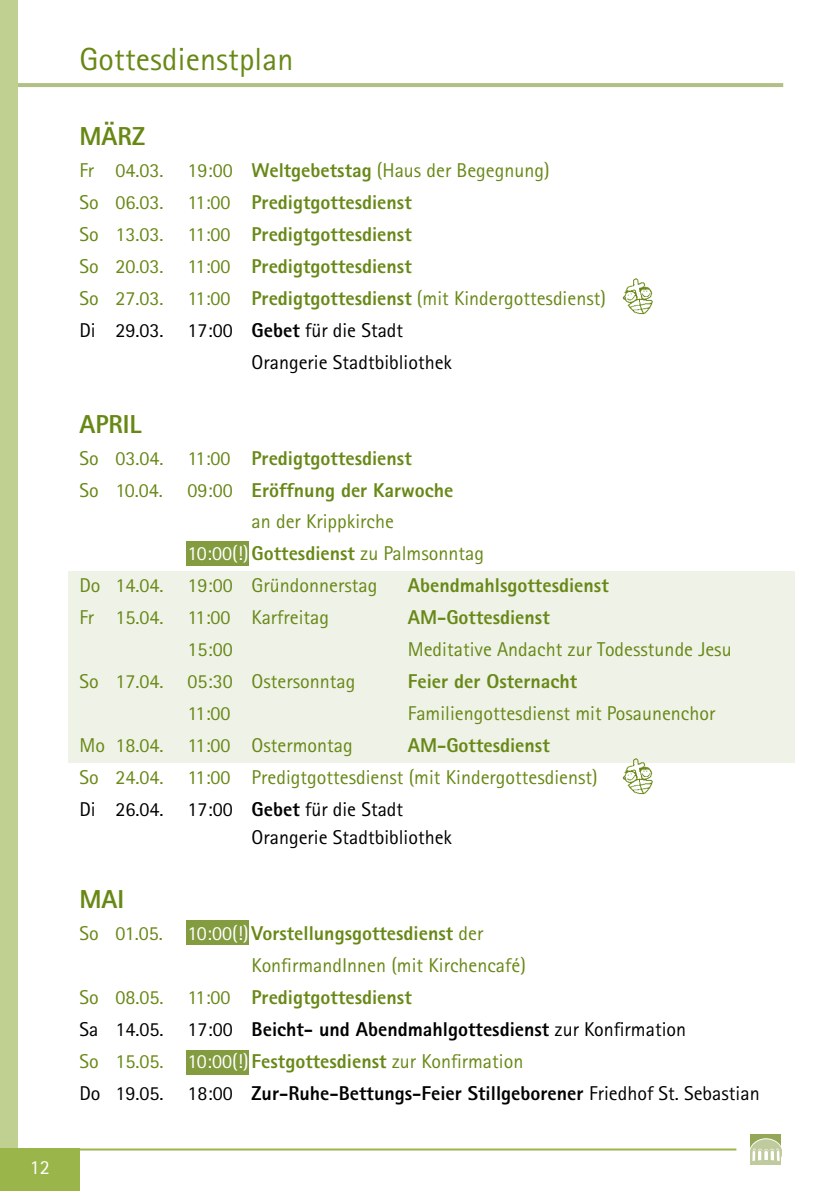
<style>
.page{position:relative;width:840px;height:1191px;background:#fff}
.page>*{position:absolute;margin:0;border:0;box-sizing:border-box;transform-origin:0 0}
.t1{font:32px "Rotis Sans Serif";letter-spacing:.005em;color:#688816}
.t2{font:800 26px "Rotis Sans Serif";color:#688816}
.t3{font:20px/32px "Rotis Sans Serif";color:#688816}
.t4{font:800 20px "Rotis Sans Serif";color:#688816}
.t5{font:800 20px "Rotis Sans Serif";color:#000}
.t6{font:20px "Rotis Sans Serif";color:#000}
.t7{font:20px "Rotis Sans Serif";color:#fff}
.s1{font-weight:800}
.s2{font-weight:400}
.s3{color:#fff}
.s4{color:#000}
.s5{font-weight:800;color:#000}
.s6{font-weight:400;color:#fff}
</style>
<div class="page">
<div style="left:186px;top:1050px;width:62px;height:24px;background:#849c40"></div>
<div style="left:186px;top:921px;width:62px;height:24px;background:#849c40"></div>
<div style="left:186px;top:542px;width:62px;height:24px;background:#849c40"></div>
<div style="left:68px;top:571px;width:726px;height:192px;background:#eff2e7"></div>
<hr style="left:0;top:83px;width:782px;height:4px;background:#b1c086">
<div style="left:0;top:0;width:17px;height:1148px;background:#c0d090"></div>
<img style="left:622px;top:278px;width:31px;height:37px">
<img style="left:622px;top:758px;width:31px;height:37px">
<div style="left:0;top:1148px;width:79px;height:43px;background:#9ab54a"></div>
<hr style="left:0;top:1148px;width:736px;height:2px;background:#9ab54a">
<div style="left:750px;top:1134px;width:30px;height:30px;background:#93a757"></div>
<svg style="left:750px;top:1138px;width:32px;height:26px"></svg>
<p class="t7" style="left:30px;top:1155px;width:22px">12</p>
<h1 class="t1" style="left:79px;top:40px;width:215px">Gottesdienstplan</h1>
<h2 class="t2" style="left:79px;top:119px;width:67px">MÄRZ</h2>
<p class="t3" style="left:79px;top:154px;width:471px">Fr 04.03. 19:00 <span class="s1">Weltgebetstag</span> (Haus der Begegnung)</p>
<p class="t4" style="left:79px;top:189px;width:333px"><span class="s2">So 06.03. 11:00</span> Predigtgottesdienst</p>
<p class="t4" style="left:79px;top:221px;width:333px"><span class="s2">So 13.03. 11:00</span> Predigtgottesdienst</p>
<p class="t4" style="left:79px;top:253px;width:333px"><span class="s2">So 20.03. 11:00</span> Predigtgottesdienst</p>
<p class="t3" style="left:79px;top:282px;width:527px">So 27.03. 11:00 <span class="s1">Predigtgottesdienst</span> (mit Kindergottesdienst)</p>
<p class="t6" style="left:79px;top:318px;width:325px">Di 29.03. 17:00 <span class="s1">Gebet</span> für die Stadt</p>
<p class="t6" style="left:251px;top:350px;width:202px">Orangerie Stadtbibliothek</p>
<h2 class="t2" style="left:79px;top:407px;width:64px">APRIL</h2>
<p class="t4" style="left:79px;top:445px;width:333px"><span class="s2">So 03.04. 11:00</span> Predigtgottesdienst</p>
<p class="t4" style="left:79px;top:477px;width:375px"><span class="s2">So 10.04. 09:00</span> Eröffnung der Karwoche</p>
<p class="t3" style="left:251px;top:505px;width:144px">an der Krippkirche</p>
<p class="t3" style="left:187px;top:537px;width:298px"><span class="s3">10:00(!)</span><span class="s1">Gottesdienst</span> zu Palmsonntag</p>
<p class="t3" style="left:79px;top:569px;width:299px">Do 14.04. 19:00 Gründonnerstag</p>
<p class="t4" style="left:407px;top:573px;width:202px">Abendmahlsgottesdienst</p>
<p class="t3" style="left:79px;top:601px;width:251px">Fr 15.04. 11:00 Karfreitag</p>
<p class="t4" style="left:407px;top:605px;width:143px">AM-Gottesdienst</p>
<p class="t3" style="left:187px;top:633px;width:47px">15:00</p>
<p class="t3" style="left:407px;top:633px;width:325px">Meditative Andacht zur Todesstunde Jesu</p>
<p class="t3" style="left:79px;top:665px;width:277px">So 17.04. 05:30 Ostersonntag</p>
<p class="t4" style="left:407px;top:669px;width:171px">Feier der Osternacht</p>
<p class="t3" style="left:187px;top:697px;width:44px">11:00</p>
<p class="t3" style="left:407px;top:697px;width:309px">Familiengottesdienst mit Posaunenchor</p>
<p class="t3" style="left:79px;top:729px;width:275px">Mo 18.04. 11:00 Ostermontag</p>
<p class="t4" style="left:407px;top:733px;width:143px">AM-Gottesdienst</p>
<p class="t3" style="left:79px;top:761px;width:519px">So 24.04. 11:00 Predigtgottesdienst (mit Kindergottesdienst)<br><span class="s4">Di 26.04. 17:00</span> <span class="s5">Gebet</span> <span class="s4">für die Stadt</span></p>
<p class="t6" style="left:251px;top:825px;width:202px">Orangerie Stadtbibliothek</p>
<h2 class="t2" style="left:79px;top:883px;width:46px">MAI</h2>
<p class="t4" style="left:79px;top:920px;width:405px"><span class="s2">So 01.05.</span> <span class="s6">10:00(!)</span> Vorstellungsgottesdienst <span class="s2">der</span></p>
<p class="t3" style="left:251px;top:949px;width:276px">KonfirmandInnen (mit Kirchencafé)</p>
<p class="t4" style="left:79px;top:984px;width:333px"><span class="s2">So 08.05. 11:00</span> Predigtgottesdienst</p>
<p class="t5" style="left:79px;top:1016px;width:608px"><span class="s2">Sa 14.05. 17:00</span> Beicht- und Abendmahlgottesdienst <span class="s2">zur Konfirmation</span></p>
<p class="t3" style="left:79px;top:1045px;width:445px">So 15.05. <span class="s3">10:00(!)</span> <span class="s1">Festgottesdienst</span> zur Konfirmation</p>
<p class="t5" style="left:79px;top:1080px;width:681px"><span class="s2">Do 19.05. 18:00</span> Zur-Ruhe-Bettungs-Feier Stillgeborener <span class="s2">Friedhof St. Sebastian</span></p>
</div>
